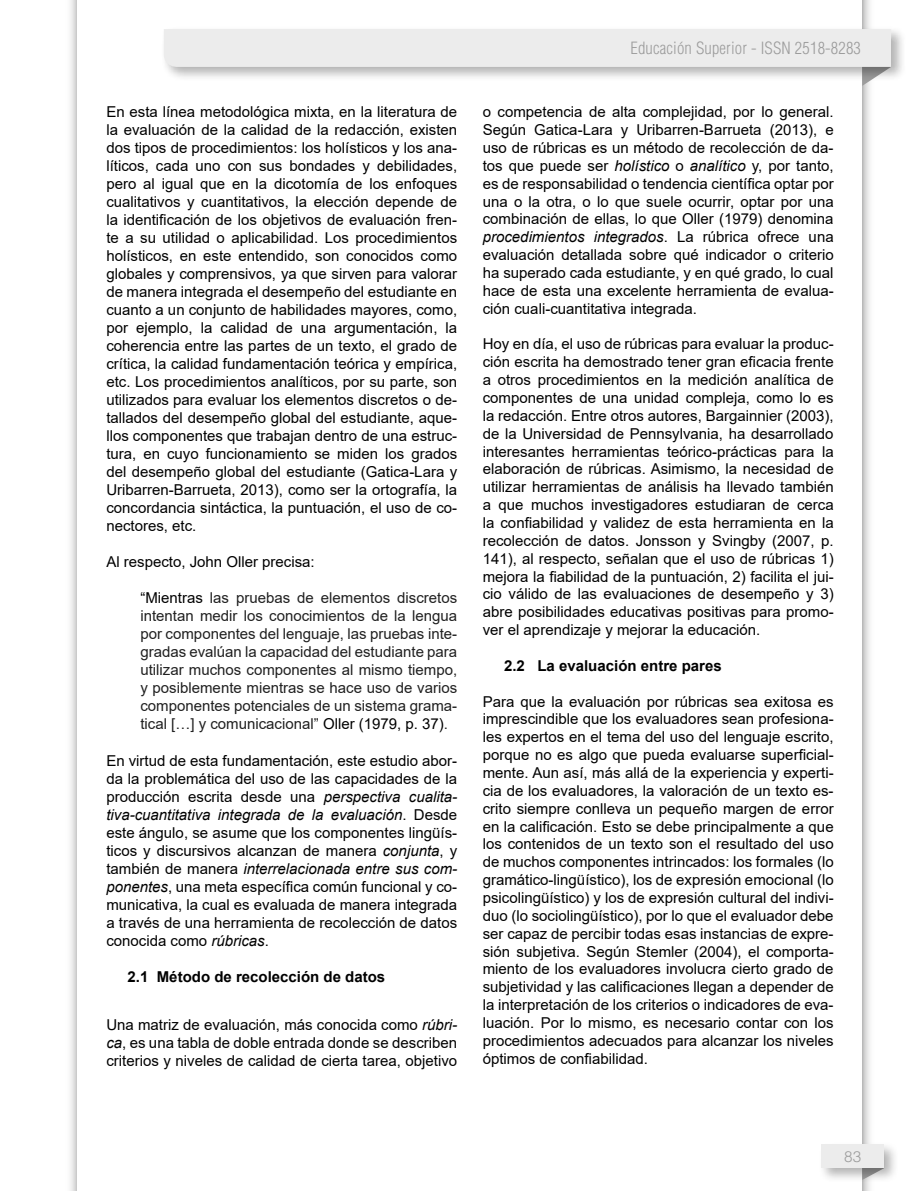
<style>
.page{position:relative;width:906px;height:1191px;background:#fff}
.page>*{position:absolute;margin:0;border:0;box-sizing:border-box;transform-origin:0 0}
.t1{font:300 condensed 16.5px "Helvetica LT Std";letter-spacing:.01em;color:#9c9c9c}
.t2{font:300 15.3px "Helvetica LT Std";color:#9c9c9c}
.t3{font:15px/17.9px "Arial";color:#000;text-align:justify}
.t4{font:15px/18px "Arial";color:#202020;text-align:justify}
.t5{font:700 15px "Arial";color:#000}
.s1{color:#000}
.s2{font-style:italic}
</style>
<div class="page">
<svg style="left:862px;top:0;width:8px;height:1191px;background:#d5d5d5"></svg>
<svg style="left:70px;top:0;width:7px;height:1191px"></svg>
<div style="left:161px;top:26px;width:745px;height:56px;background:#000;opacity:.3"></div>
<svg style="left:164px;top:29px;width:727px;height:57px"></svg>
<div style="left:818px;top:1141px;width:81px;height:42px;background:#000;opacity:.3"></div>
<div style="left:821px;top:1144px;width:63px;height:24px;background:#ececec"></div>
<p class="t3" style="left:106px;top:103px;width:352px">En esta línea metodológica mixta, en la literatura de la evaluación de la calidad de la redacción, existen dos tipos de procedimientos: los holísticos y los ana&shy;líticos, cada uno con sus bondades y debilidades, pero al igual que en la dicotomía de los enfoques cualitativos y cuantitativos, la elección depende de la identificación de los objetivos de evaluación fren&shy;te a su utilidad o aplicabilidad. Los procedimientos holísticos, en este entendido, son conocidos como globales y comprensivos, ya que sirven para valorar de manera integrada el desempeño del estudiante en cuanto a un conjunto de habilidades mayores, como, por ejemplo, la calidad de una argumentación, la coherencia entre las partes de un texto, el grado de crítica, la calidad fundamentación teórica y empírica, etc. Los procedimientos analíticos, por su parte, son utilizados para evaluar los elementos discretos o de&shy;tallados del desempeño global del estudiante, aque&shy;llos componentes que trabajan dentro de una estruc&shy;tura, en cuyo funcionamiento se miden los grados del desempeño global del estudiante (Gatica-Lara y Uribarren-Barrueta, 2013), como ser la ortografía, la concordancia sintáctica, la puntuación, el uso de co&shy;nectores, etc.</p>
<p class="t3" style="left:106px;top:553px;width:210px">Al respecto, John Oller precisa:</p>
<p class="t4" style="left:140px;top:589px;width:318px"><span class="s1">“Mientras</span> las pruebas de elementos discretos intentan medir los conocimientos de la lengua por componentes del lenguaje, las pruebas inte&shy;gradas evalúan la capacidad del estudiante para utilizar muchos componentes al mismo tiempo, y posiblemente mientras se hace uso de varios componentes potenciales de un sistema grama&shy;tical […] y comunicacional” <span class="s1">Oller (1979, p. 37)</span>.</p>
<p class="t3" style="left:106px;top:751px;width:352px">En virtud de esta fundamentación, este estudio abor&shy;da la problemática del uso de las capacidades de la producción escrita desde una <span class="s2">perspectiva cualita&shy;tiva-cuantitativa integrada de la evaluación</span>. Desde este ángulo, se asume que los componentes lingüís&shy;ticos y discursivos alcanzan de manera <span class="s2">conjunta</span>, y también de manera <span class="s2">interrelacionada entre sus com&shy;ponentes</span>, una meta específica común funcional y co&shy;municativa, la cual es evaluada de manera integrada a través de una herramienta de recolección de datos conocida como <span class="s2">rúbricas</span>.</p>
<p class="t5" style="left:128px;top:965px;width:259px">2.1 Método de recolección de datos</p>
<p class="t3" style="left:106px;top:1015px;width:352px">Una matriz de evaluación, más conocida como <span class="s2">rúbri&shy;ca</span>, es una tabla de doble entrada donde se describen criterios y niveles de calidad de cierta tarea, objetivo</p>
<p class="t1" style="left:630px;top:38px;width:232px">Educación Superior - ISSN 2518-8283</p>
<p class="t3" style="left:483px;top:103px;width:352px">o competencia de alta complejidad, por lo general.<br>Según Gatica-Lara y Uribarren-Barrueta (2013), e uso de rúbricas es un método de recolección de da&shy;tos que puede ser <span class="s2">holístico</span> o <span class="s2">analítico</span> y, por tanto, es de responsabilidad o tendencia científica optar por una o la otra, o lo que suele ocurrir, optar por una combinación de ellas, lo que Oller (1979) denomina <span class="s2">procedimientos integrados</span>. La rúbrica ofrece una evaluación detallada sobre qué indicador o criterio ha superado cada estudiante, y en qué grado, lo cual hace de esta una excelente herramienta de evalua&shy;ción cuali-cuantitativa integrada.</p>
<p class="t3" style="left:483px;top:335px;width:352px">Hoy en día, el uso de rúbricas para evaluar la produc&shy;ción escrita ha demostrado tener gran eficacia frente a otros procedimientos en la medición analítica de componentes de una unidad compleja, como lo es la redacción. Entre otros autores, Bargainnier (2003), de la Universidad de Pennsylvania, ha desarrollado interesantes herramientas teórico-prácticas para la elaboración de rúbricas. Asimismo, la necesidad de utilizar herramientas de análisis ha llevado también a que muchos investigadores estudiaran de cerca la confiabilidad y validez de esta herramienta en la recolección de datos. Jonsson y Svingby (2007, p.<br>141), al respecto, señalan que el uso de rúbricas 1) mejora la fiabilidad de la puntuación, 2) facilita el jui&shy;cio válido de las evaluaciones de desempeño y 3) abre posibilidades educativas positivas para promo&shy;ver el aprendizaje y mejorar la educación.</p>
<p class="t5" style="left:504px;top:655px;width:219px">2.2 La evaluación entre pares</p>
<p class="t3" style="left:483px;top:692px;width:352px">Para que la evaluación por rúbricas sea exitosa es imprescindible que los evaluadores sean profesiona&shy;les expertos en el tema del uso del lenguaje escrito, porque no es algo que pueda evaluarse superficial&shy;mente. Aun así, más allá de la experiencia y experti&shy;cia de los evaluadores, la valoración de un texto es&shy;crito siempre conlleva un pequeño margen de error en la calificación. Esto se debe principalmente a que los contenidos de un texto son el resultado del uso de muchos componentes intrincados: los formales (lo gramático-lingüístico), los de expresión emocional (lo psicolingüístico) y los de expresión cultural del indivi&shy;duo (lo sociolingüístico), por lo que el evaluador debe ser capaz de percibir todas esas instancias de expre&shy;sión subjetiva. Según Stemler (2004), el comporta&shy;miento de los evaluadores involucra cierto grado de subjetividad y las calificaciones llegan a depender de la interpretación de los criterios o indicadores de eva&shy;luación. Por lo mismo, es necesario contar con los procedimientos adecuados para alcanzar los niveles óptimos de confiabilidad.</p>
<p class="t2" style="left:844px;top:1147px;width:19px">83</p>
</div>
